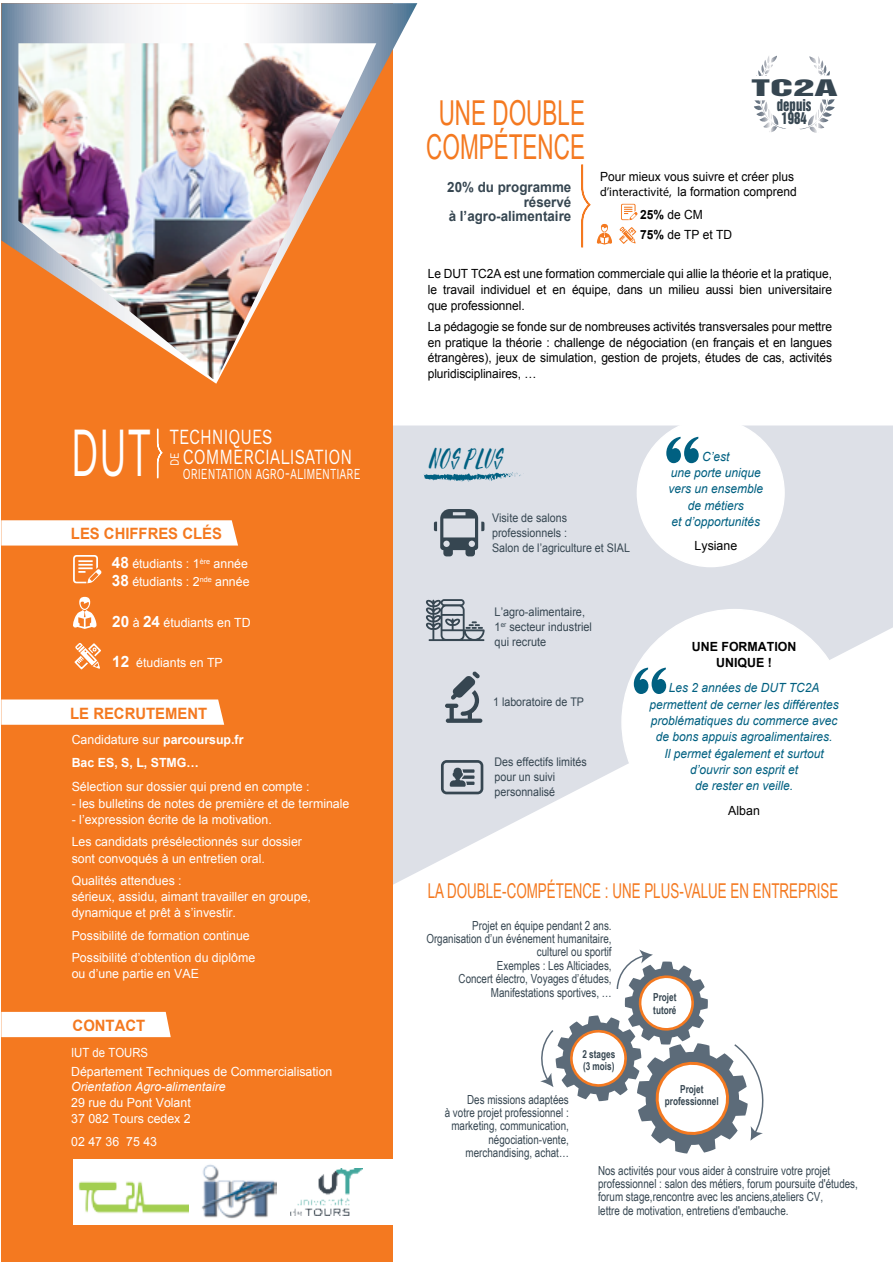
<style>
.page{position:relative;width:893px;height:1263px;background:#fff}
.page>*{position:absolute;margin:0;border:0;box-sizing:border-box;transform-origin:0 0}
.t1{font:69px "Work Sans";color:#fff;scale:.57 1}
.t2{font:34.35px/33.5px "Arial Narrow";color:#f47920;text-align:center;scale:.8 1}
.t3{font:29.4px "Trunca SSK";color:#006081}
.t4{font:21.15px/20.4px "Work Sans";color:#fff;scale:.76 1}
.t5{font:20.85px "Helvetica Inserat";color:#364651;scale:2 1}
.t6{font:20.4px "Arial Narrow";color:#f47920;scale:.8 1}
.t7{font:700 15.6px "Arial";color:#f47920;scale:.95 1}
.t8{font:15px "Work Sans";color:#fff;scale:.71 1}
.t9{font:15px/13.2px "Helvetica Inserat";letter-spacing:.005em;color:#364651;text-align:center;scale:.85 1}
.t10{font:700 14.1px/14.9px "Arial";color:#364651;text-align:right;scale:.95 1}
.t11{font:12.6px/22.4px "Arial";color:#fff}
.t12{font:12.6px/15.6px "Arial";letter-spacing:-.005em;color:#000;text-align:justify;scale:.95 1}
.t13{font:italic 12.6px/16.4px "Arial";color:#006081;text-align:center;scale:.95 1}
.t14{font:12.6px/19.4px "Arial";color:#fff;scale:.9 1}
.t15{font:700 12.6px/23.7px "Arial";color:#fff}
.t16{font:italic 12.6px "Arial";color:#fff}
.t17{font:700 12.6px/16.4px "Arial";color:#000;text-align:center}
.t18{font:12.6px "Arial";letter-spacing:-.005em;color:#000}
.t19{font:12.45px/13.4px "Arial Narrow";color:#364651;text-align:right;scale:.96 1}
.t20{font:12.3px "Work Sans";color:#fff;scale:.8 1}
.t21{font:11.85px/14.9px "Arial";color:#364651;scale:.9 1}
.t22{font:11.85px/14.9px "Arial";color:#364651;scale:.92 1}
.t23{font:700 11.1px/11.9px "Arial Narrow";color:#364651;scale:.91 1}
.s1{font-weight:700;font-size:15.6px}
.s2{font-weight:400}
.s3{font-family:"Myriad Pro"}
.s4{font-weight:700}
</style>
<div class="page">
<svg style="left:392px;top:425px;width:501px;height:483px;fill:#dde0e7"></svg>
<svg style="left:540px;top:949px;width:224px;height:204px"></svg>
<svg style="left:424px;top:472px;width:101px;height:10px"></svg>
<svg style="left:581px;top:164px;width:31px;height:84px"></svg>
<svg style="left:619px;top:227px;width:17px;height:17px"></svg>
<svg style="left:621px;top:204px;width:17px;height:16px"></svg>
<div style="left:1px;top:3px;width:391px;height:1259px;background:#f47920"></div>
<svg style="left:1px;top:3px;width:416px;height:381px"></svg>
<img style="left:18px;top:43px;width:358px;height:336px">
<svg style="left:156px;top:428px;width:7px;height:51px"></svg>
<div style="left:73px;top:1160px;width:328px;height:65px;background:#fff"></div>
<img style="left:202px;top:1164px;width:75px;height:55px">
<img style="left:290px;top:1168px;width:73px;height:47px">
<img style="left:78px;top:1181px;width:110px;height:33px">
<div style="left:1px;top:1012px;width:170px;height:25px;background:#fff"></div>
<svg style="left:1px;top:699px;width:223px;height:26px;background:#fef9f5"></svg>
<div style="left:1px;top:520px;width:237px;height:25px;background:#fff"></div>
<svg style="left:73px;top:555px;width:29px;height:28px"></svg>
<svg style="left:73px;top:597px;width:23px;height:32px"></svg>
<svg style="left:75px;top:643px;width:26px;height:26px"></svg>
<div style="left:622px;top:610px;width:225px;height:225px;background:#fff;border-radius:50%"></div>
<svg style="left:634px;top:668px;width:32px;height:26px"></svg>
<svg style="left:426px;top:599px;width:59px;height:42px;background:#a0a7b0"></svg>
<svg style="left:434px;top:509px;width:50px;height:47px;background:#97a0a8"></svg>
<svg style="left:445px;top:671px;width:37px;height:52px;background:#9ea6ae"></svg>
<svg style="left:754px;top:55px;width:81px;height:78px"></svg>
<div style="left:637px;top:419px;width:147px;height:147px;background:#fff;border-radius:50%"></div>
<svg style="left:666px;top:437px;width:33px;height:26px"></svg>
<svg style="left:441px;top:760px;width:42px;height:34px"></svg>
<h1 class="t1" style="left:70px;top:412px;width:143px">DUT</h1>
<h3 class="t4" style="left:183px;top:427px;width:224px;text-indent:-13px">TECHNIQUES<br>COMMERCIALISATION</h3>
<p class="t20" style="left:167px;top:466px;width:18px;rotate:-90deg">DE</p>
<p class="t8" style="left:183px;top:465px;width:252px">ORIENTATION AGRO-ALIMENTIARE</p>
<p class="t7" style="left:71px;top:523px;width:160px">LES CHIFFRES CLÉS</p>
<p class="t11" style="left:112px;top:554px;width:139px;line-height:18.6px"><span class="s1">48</span> étudiants : 1<sup>ère</sup> année<br><span class="s1">38</span> étudiants : 2<sup>nde</sup> année</p>
<p class="t11" style="left:112px;top:611px;width:140px"><span class="s1">20</span> à <span class="s1">24</span> étudiants en TD</p>
<p class="t11" style="left:112px;top:651px;width:112px"><span class="s1">12</span> étudiants en TP</p>
<p class="t7" style="left:70px;top:703px;width:146px">LE RECRUTEMENT</p>
<p class="t15" style="left:72px;top:728px;width:173px"><span class="s2">Candidature sur</span> parcoursup.fr<br>Bac ES, S, L, STMG…</p>
<p class="t11" style="left:72px;top:776px;width:239px">Sélection sur dossier qui prend en compte :</p>
<p class="t11" style="left:72px;top:792px;width:279px">- les bulletins de notes de première et de terminale</p>
<p class="t11" style="left:72px;top:808px;width:232px">- l’expression écrite de la motivation.<br>Les candidats présélectionnés sur dossier</p>
<p class="t11" style="left:72px;top:847px;width:195px">sont convoqués à un entretien oral.<br>Qualités attendues :</p>
<p class="t11" style="left:72px;top:888px;width:241px;line-height:16.4px">sérieux, assidu, aimant travailler en groupe, dynamique et prêt à s’investir.</p>
<p class="t11" style="left:72px;top:924px;width:185px">Possibilité de formation continue<br>Possibilité d’obtention du diplôme</p>
<p class="t11" style="left:72px;top:962px;width:129px">ou d’une partie en VAE</p>
<p class="t7" style="left:73px;top:1016px;width:78px">CONTACT</p>
<p class="t14" style="left:71px;top:1042px;width:292px">IUT de TOURS<br>Département Techniques de Commercialisation</p>
<p class="t16" style="left:71px;top:1078px;width:156px">Orientation Agro-alimentaire</p>
<p class="t11" style="left:71px;top:1094px;width:121px;line-height:16.4px">29 rue du Pont Volant<br>37 082 Tours cedex 2</p>
<p class="t11" style="left:71px;top:1130px;width:87px">02 47 36 75 43</p>
<h2 class="t2" style="left:426px;top:96px;width:200px">UNE DOUBLE<br>COMPÉTENCE</h2>
<p class="t10" style="left:447px;top:180px;width:132px">20% du programme réservé<br>à l’agro-alimentaire</p>
<h3 class="t5" style="left:752px;top:75px;width:45px">TC2A</h3>
<p class="t9" style="left:777px;top:98px;width:42px">depuis<br>1984</p>
<p class="t12" style="left:600px;top:169px;width:209px">Pour mieux vous suivre et créer plus <span class="s3">d’interactivité,</span> la formation comprend</p>
<p class="t12" style="left:640px;top:204px;width:98px;line-height:20.9px"><span class="s4">25%</span> de CM<br><span class="s4">75%</span> de TP et TD</p>
<p class="t12" style="left:428px;top:266px;width:427px">Le DUT TC2A est une formation commerciale qui allie la théorie et la pratique, le travail individuel et en équipe, dans un milieu aussi bien universitaire que professionnel.</p>
<p class="t12" style="left:428px;top:319px;width:427px">La pédagogie se fonde sur de nombreuses activités transversales pour mettre en pratique la théorie : challenge de négociation (en français et en langues étrangères), jeux de simulation, gestion de projets, études de cas, activités pluridisciplinaires, …</p>
<h3 class="t3" style="left:431px;top:442px;width:76px">NOS PLUS</h3>
<p class="t21" style="left:492px;top:511px;width:155px">Visite de salons professionnels :<br>Salon de l’agriculture et SIAL</p>
<p class="t13" style="left:669px;top:448px;width:101px">C’est<br>une porte unique vers un ensemble de métiers<br>et d’opportunités</p>
<p class="t18" style="left:695px;top:539px;width:44px">Lysiane</p>
<p class="t22" style="left:495px;top:605px;width:107px">L’agro-alimentaire,<br>1<sup>er</sup> secteur industriel qui recrute</p>
<p class="t21" style="left:493px;top:694px;width:103px">1 laboratoire de TP</p>
<p class="t21" style="left:495px;top:754px;width:104px">Des effectifs limités pour un suivi personnalisé</p>
<p class="t17" style="left:692px;top:638px;width:106px">UNE FORMATION<br>UNIQUE !</p>
<p class="t13" style="left:649px;top:680px;width:201px">Les 2 années de DUT TC2A permettent de cerner les différentes problématiques du commerce avec de bons appuis agroalimentaires.<br>Il permet également et surtout d’ouvrir son esprit et<br>de rester en veille.</p>
<p class="t18" style="left:728px;top:803px;width:33px">Alban</p>
<h3 class="t6" style="left:428px;top:880px;width:515px">LA DOUBLE-COMPÉTENCE : UNE PLUS-VALUE EN ENTREPRISE</h3>
<p class="t19" style="left:426px;top:918px;width:195px">Projet en équipe pendant 2 ans.<br>Organisation d’un événement humanitaire, culturel ou sportif<br>Exemples : Les Alticiades,<br>Concert électro, Voyages d’études,<br>Manifestations sportives, …</p>
<p class="t23" style="left:653px;top:991px;width:27px;line-height:12.6px">Projet tutoré</p>
<p class="t19" style="left:445px;top:1092px;width:131px">Des missions adaptées<br>à votre projet professionnel : marketing, communication, négociation-vente, merchandising, achat…</p>
<p class="t23" style="left:582px;top:1048px;width:38px">2 stages (3 mois)</p>
<p class="t23" style="left:665px;top:1083px;width:61px;text-align:center">Projet professionnel</p>
<p class="t19" style="left:598px;top:1163px;width:272px;text-align:left">Nos activités pour vous aider à construire votre projet professionnel : salon des métiers, forum poursuite d'études, forum stage,rencontre avec les anciens,ateliers CV,<br>lettre de motivation, entretiens d'embauche.</p>
</div>
